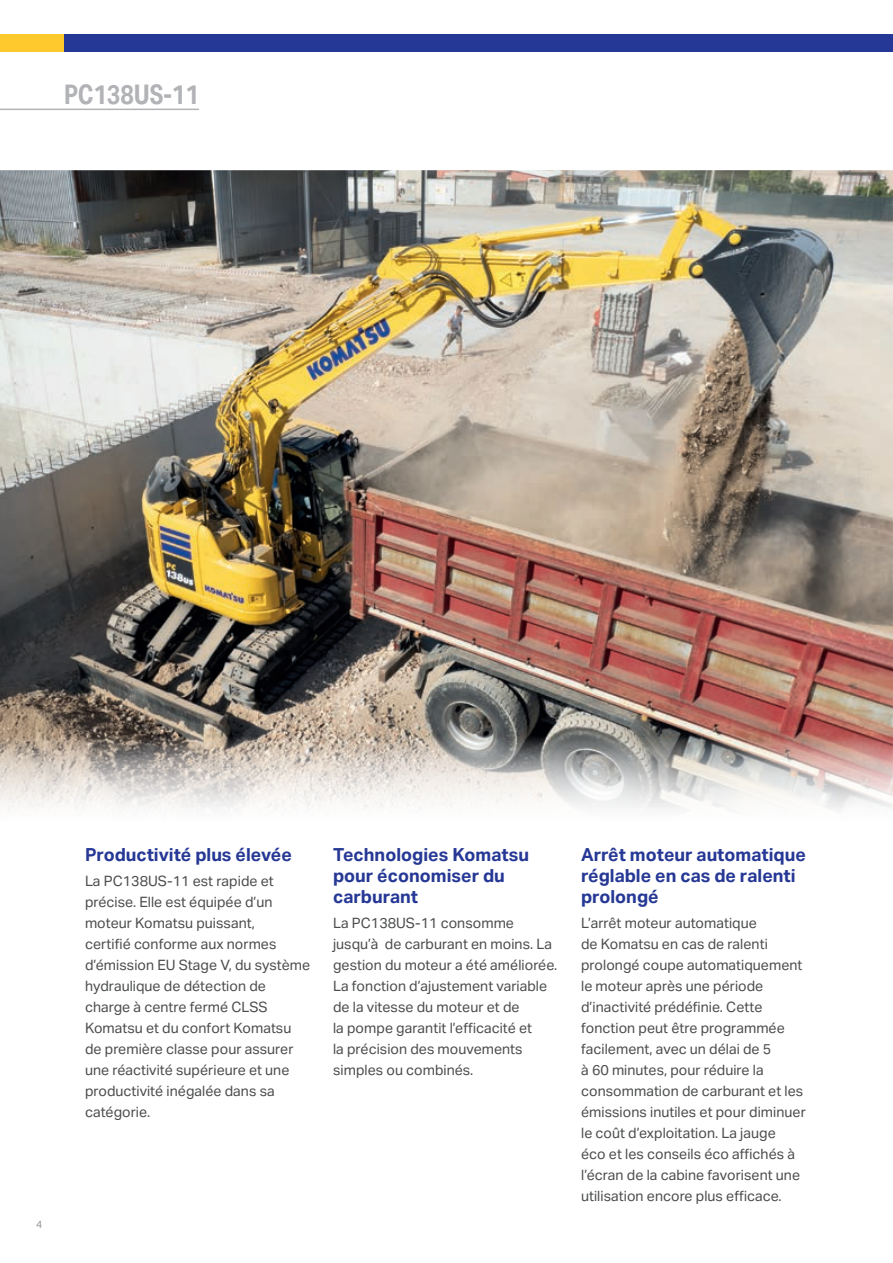
<style>
.page{position:relative;width:893px;height:1263px;background:#fff}
.page>*{position:absolute;margin:0;border:0;box-sizing:border-box;transform-origin:0 0}
.t1{font:700 27px "Aktiv Grotesk Cd";color:#b2b3b7}
.t2{font:700 18px/21px "Aktiv Grotesk";color:#263895}
.t3{font:14.25px/21px "Aktiv Grotesk";color:#4b4c4d}
.t4{font:10.5px "Aktiv Grotesk";color:#939598}
</style>
<div class="page">
<img style="left:0;top:170px;width:893px;height:640px">
<hr style="left:0;top:109px;width:199px;height:1px;background:#b2b3b7">
<div style="left:0;top:34px;width:143px;height:17px;background:#fec92d"></div>
<div style="left:64px;top:34px;width:829px;height:17px;background:#263895"></div>
<h1 class="t1" style="left:64px;top:79px;width:137px">PC138US-11</h1>
<p class="t4" style="left:36px;top:1218px;width:8px">4</p>
<p class="t2" style="left:85px;top:844px;width:208px">Productivité plus élevée</p>
<p class="t3" style="left:85px;top:870px;width:227px">La PC138US-11 est rapide et précise. Elle est équipée d’un moteur Komatsu puissant,<br>certifié conforme aux normes d’émission EU Stage V, du système hydraulique de détection de charge à centre fermé CLSS<br>Komatsu et du confort Komatsu de première classe pour assurer une réactivité supérieure et une productivité inégalée dans sa catégorie.</p>
<p class="t2" style="left:333px;top:844px;width:197px">Technologies Komatsu pour économiser du carburant</p>
<p class="t3" style="left:333px;top:912px;width:226px">La PC138US-11 consomme jusqu’à de carburant en moins. La gestion du moteur a été améliorée.<br>La fonction d’ajustement variable de la vitesse du moteur et de<br>la pompe garantit l’efficacité et<br>la précision des mouvements simples ou combinés.</p>
<p class="t2" style="left:581px;top:844px;width:226px">Arrêt moteur automatique réglable en cas de ralenti prolongé</p>
<p class="t3" style="left:581px;top:912px;width:226px">L’arrêt moteur automatique<br>de Komatsu en cas de ralenti prolongé coupe automatiquement le moteur après une période d’inactivité prédéfinie. Cette fonction peut être programmée facilement, avec un délai de 5<br>à 60 minutes, pour réduire la consommation de carburant et les émissions inutiles et pour diminuer le coût d’exploitation. La jauge<br>éco et les conseils éco affichés à l’écran de la cabine favorisent une utilisation encore plus efficace.</p>
</div>
